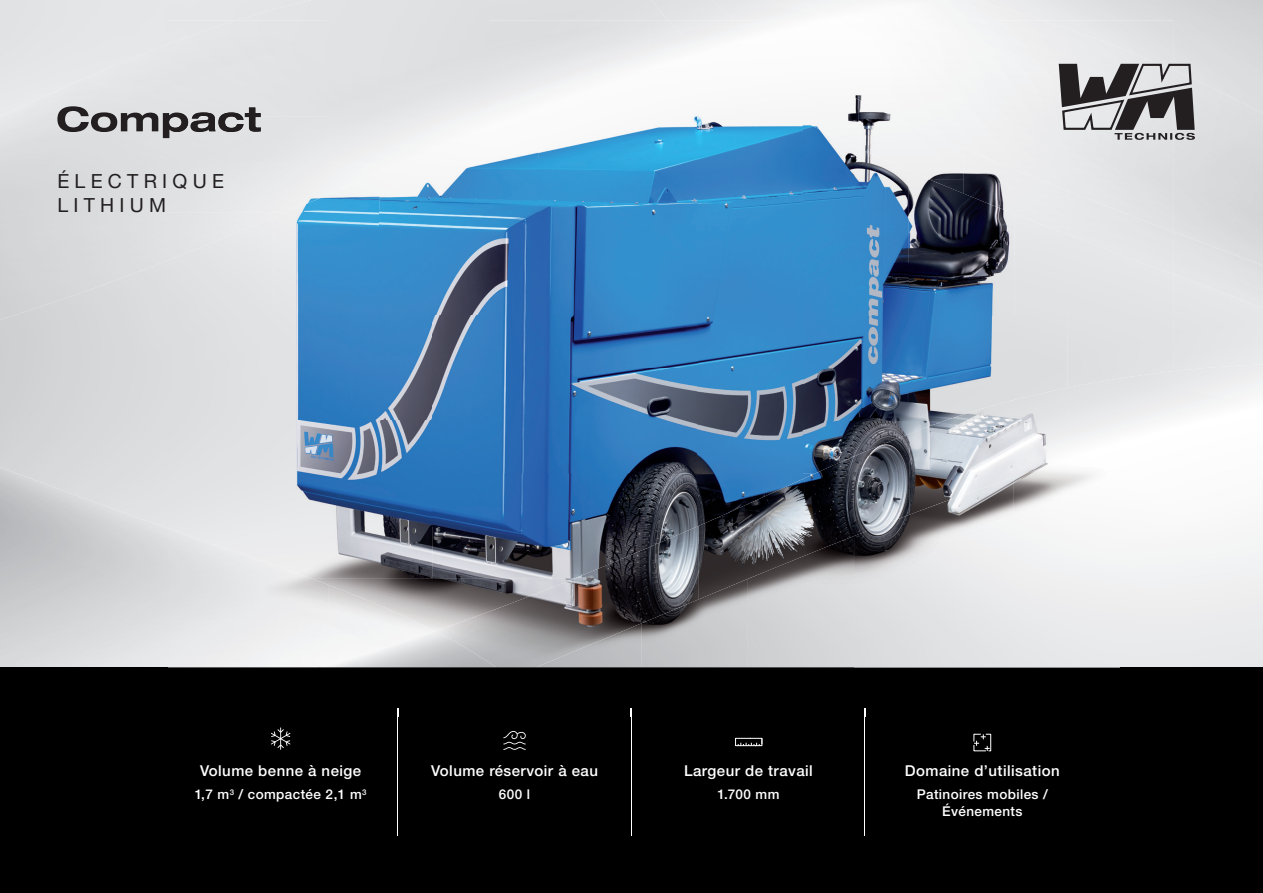
<style>
.page{position:relative;width:1263px;height:893px;background:#fff}
.page>*{position:absolute;margin:0;border:0;box-sizing:border-box;transform-origin:0 0}
.t1{font:19.5px/23.5px "Helvetica Neue LT Std";letter-spacing:.27em;color:#231f20}
.t2{font:500 15px "Helvetica Neue LT Std";letter-spacing:.03em;color:#fff}
.t3{font:500 13.5px/16.5px "Helvetica Neue LT Std";letter-spacing:.03em;color:#fff;text-align:center}
</style>
<div class="page">
<div style="left:1173px;top:535px;width:90px;height:133px;background:#eeeeef"></div>
<div style="left:154px;top:44px;width:14px;height:222px;background:#e0e1e3"></div>
<svg style="left:143px;top:49px;width:12px;height:5px"></svg>
<div style="left:236px;top:0;width:415px;height:21px;background:#e0e1e3"></div>
<img style="left:0;top:467px;width:168px;height:201px">
<div style="left:1173px;top:265px;width:90px;height:43px;background:#e5e6e8"></div>
<div style="left:0;top:668px;width:1263px;height:225px;background:#000001"></div>
<hr style="left:397px;top:708px;width:1px;height:128px;background:#fff">
<hr style="left:631px;top:708px;width:1px;height:128px;background:#fff">
<hr style="left:864px;top:708px;width:1px;height:128px;background:#fff">
<svg style="left:271px;top:727px;width:19px;height:23px"></svg>
<svg style="left:503px;top:731px;width:23px;height:19px"></svg>
<svg style="left:973px;top:733px;width:19px;height:19px"></svg>
<svg style="left:57px;top:106px;width:111px;height:32px;background:#9b9a9c"></svg>
<svg style="left:735px;top:737px;width:28px;height:10px"></svg>
<img style="left:1014px;top:470px;width:159px;height:198px">
<img style="left:854px;top:515px;width:160px;height:153px">
<img style="left:748px;top:556px;width:106px;height:112px">
<img style="left:641px;top:599px;width:107px;height:69px">
<img style="left:593px;top:644px;width:48px;height:24px">
<img style="left:538px;top:114px;width:159px;height:359px">
<img style="left:697px;top:115px;width:106px;height:411px">
<img style="left:380px;top:152px;width:158px;height:164px">
<img style="left:803px;top:133px;width:105px;height:288px">
<img style="left:274px;top:195px;width:106px;height:121px">
<img style="left:908px;top:180px;width:106px;height:136px">
<div style="left:1014px;top:227px;width:159px;height:89px;background:#e3e4e6"></div>
<img style="left:273px;top:316px;width:159px;height:210px">
<img style="left:432px;top:316px;width:106px;height:157px">
<img style="left:908px;top:316px;width:159px;height:105px">
<img style="left:803px;top:421px;width:106px;height:52px">
<img style="left:432px;top:473px;width:159px;height:105px">
<img style="left:591px;top:473px;width:106px;height:98px">
<img style="left:168px;top:526px;width:265px;height:52px">
<img style="left:328px;top:578px;width:107px;height:7px">
<img style="left:909px;top:388px;width:158px;height:82px">
<img style="left:804px;top:434px;width:106px;height:122px">
<img style="left:698px;top:478px;width:106px;height:121px">
<img style="left:909px;top:470px;width:128px;height:45px">
<img style="left:593px;top:526px;width:106px;height:118px">
<img style="left:435px;top:571px;width:158px;height:97px">
<img style="left:328px;top:116px;width:107px;height:79px">
<img style="left:434px;top:116px;width:86px;height:34px">
<div style="left:168px;top:212px;width:118px;height:48px;background:#e6e7e9"></div>
<img style="left:168px;top:528px;width:160px;height:140px">
<img style="left:328px;top:585px;width:107px;height:46px">
<img style="left:318px;top:631px;width:179px;height:37px">
<img style="left:701px;top:115px;width:157px;height:18px">
<img style="left:858px;top:126px;width:105px;height:54px">
<img style="left:825px;top:132px;width:34px;height:16px">
<img style="left:963px;top:179px;width:74px;height:48px">
<img style="left:930px;top:180px;width:34px;height:14px">
<div style="left:1068px;top:232px;width:105px;height:42px;background:#e5e6e8"></div>
<img style="left:1048px;top:232px;width:20px;height:3px">
<div style="left:1069px;top:29px;width:104px;height:150px;background:#e4e5e7"></div>
<img style="left:809px;top:73px;width:248px;height:53px">
<div style="left:914px;top:126px;width:155px;height:53px;background:#eeeeef"></div>
<div style="left:1037px;top:179px;width:136px;height:53px;background:#e5e6e8"></div>
<img style="left:168px;top:107px;width:93px;height:31px">
<svg style="left:1057px;top:63px;width:140px;height:77px;background:#8e8c8e"></svg>
<h1 class="t1" style="left:57px;top:169px;width:168px">ÉLECTRIQUE<br>LITHIUM</h1>
<p class="t2" style="left:200px;top:762px;width:163px">Volume benne à neige</p>
<p class="t3" style="left:195px;top:786px;width:173px">1,7 m<sup>3</sup> / compactée 2,1 m<sup>3</sup></p>
<p class="t2" style="left:431px;top:762px;width:168px">Volume réservoir à eau</p>
<p class="t3" style="left:499px;top:786px;width:33px">600 l</p>
<p class="t2" style="left:684px;top:762px;width:130px">Largeur de travail</p>
<p class="t3" style="left:717px;top:786px;width:63px">1.700 mm</p>
<p class="t2" style="left:905px;top:762px;width:156px">Domaine d’utilisation</p>
<p class="t3" style="left:917px;top:786px;width:133px">Patinoires mobiles /<br>Événements</p>
</div>
